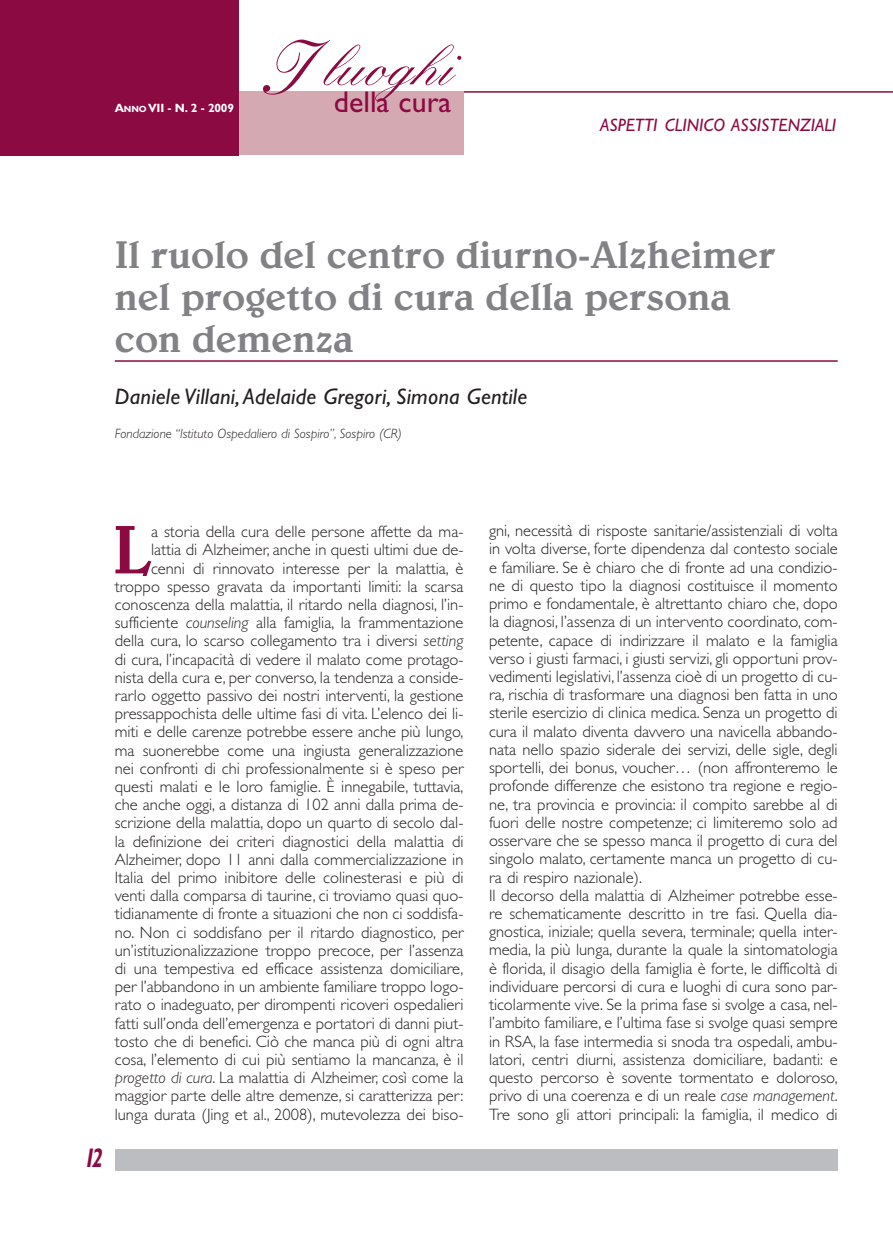
<style>
.page{position:relative;width:893px;height:1234px;background:#fff}
.page>*{position:absolute;margin:0;border:0;box-sizing:border-box;transform-origin:0 0}
.t1{font:500 69.3px "Belwe";color:#8c0a42}
.t2{font:500 57px "Kuenstler Script";color:#8c0a42}
.t3{font:500 39px/42px "Belwe";color:#808285}
.t4{font:30px "Gill Sans";color:#8c0a42}
.t5{font:italic 700 condensed 27px "Gill Sans";color:#8c0a42;scale:.75 1}
.t6{font:italic 22.5px "Gill Sans";letter-spacing:.01em;color:#231f20}
.t7{font:italic 18px "Gill Sans";color:#8c0a42}
.t8{font:300 16.5px/18.1px "Gill Sans";color:#231f20;text-align:right}
.t9{font:italic 300 13.5px "Gill Sans";color:#231f20}
.t10{font:700 12px "Gill Sans";letter-spacing:-.015em;color:#fff}
.s1{font-size:9px}
.s2{font-size:75px}
.s3{font-style:italic}
</style>
<div class="page">
<hr style="left:463px;top:91px;width:430px;height:2px;background:#8c0a42">
<div style="left:238px;top:91px;width:225px;height:64px;background:#d4a9b1"></div>
<div style="left:0;top:0;width:238px;height:155px;background:#8c0a42"></div>
<div style="left:115px;top:1148px;width:723px;height:21px;background:#bbbdc0"></div>
<hr style="left:115px;top:360px;width:723px;height:2px;background:#8c0a42">
<p class="t10" style="left:115px;top:104px;width:121px">A<span class="s1">NNO</span> VII - N. 2 - 2009</p>
<h2 class="t2" style="left:263px;top:50px;width:192px"><span class="s2">I</span> luoghi</h2>
<h3 class="t4" style="left:334px;top:92px;width:119px">della cura</h3>
<p class="t7" style="left:600px;top:119px;width:238px">ASPETTI CLINICO ASSISTENZIALI</p>
<h3 class="t3" style="left:115px;top:236px;width:662px">Il ruolo del centro diurno-Alzheimer nel progetto di cura della persona con demenza</h3>
<h3 class="t6" style="left:115px;top:389px;width:414px">Daniele Villani, Adelaide Gregori, Simona Gentile</h3>
<p class="t9" style="left:115px;top:429px;width:289px">Fondazione “Istituto Ospedaliero di Sospiro”, Sospiro (CR)</p>
<h3 class="t5" style="left:83px;top:1148px;width:31px">12</h3>
<p class="t8" style="left:115px;top:524px;width:350px">a storia della cura delle persone affette da ma-<br>lattia di Alzheimer, anche in questi ultimi due de&shy;cenni di rinnovato interesse per la malattia, è troppo spesso gravata da importanti limiti: la scarsa conoscenza della malattia, il ritardo nella diagnosi, l’in&shy;sufficiente <span class="s3">counseling</span> alla famiglia, la frammentazione della cura, lo scarso collegamento tra i diversi <span class="s3">setting </span>di cura, l’incapacità di vedere il malato come protago&shy;nista della cura e, per converso, la tendenza a conside&shy;rarlo oggetto passivo dei nostri interventi, la gestione pressappochista delle ultime fasi di vita. L’elenco dei li&shy;miti e delle carenze potrebbe essere anche più lungo, ma suonerebbe come una ingiusta generalizzazione nei confronti di chi professionalmente si è speso per questi malati e le loro famiglie. È innegabile, tuttavia, che anche oggi, a distanza di 102 anni dalla prima de&shy;scrizione della malattia, dopo un quarto di secolo dal&shy;la definizione dei criteri diagnostici della malattia di Alzheimer, dopo 11 anni dalla commercializzazione in Italia del primo inibitore delle colinesterasi e più di venti dalla comparsa di taurine, ci troviamo quasi quo&shy;tidianamente di fronte a situazioni che non ci soddisfa&shy;no. Non ci soddisfano per il ritardo diagnostico, per un’istituzionalizzazione troppo precoce, per l’assenza di una tempestiva ed efficace assistenza domiciliare, per l’abbandono in un ambiente familiare troppo logo&shy;rato o inadeguato, per dirompenti ricoveri ospedalieri fatti sull’onda dell’emergenza e portatori di danni piut&shy;tosto che di benefici. Ciò che manca più di ogni altra cosa, l’elemento di cui più sentiamo la mancanza, è il <span class="s3">progetto di cura</span>. La malattia di Alzheimer, così come la maggior parte delle altre demenze, si caratterizza per: lunga durata (Jing et al., 2008), mutevolezza dei biso-</p>
<p class="t8" style="left:489px;top:523px;width:350px;text-align:left">gni, necessità di risposte sanitarie/assistenziali di volta in volta diverse, forte dipendenza dal contesto sociale e familiare. Se è chiaro che di fronte ad una condizio&shy;ne di questo tipo la diagnosi costituisce il momento primo e fondamentale, è altrettanto chiaro che, dopo la diagnosi, l’assenza di un intervento coordinato, com&shy;petente, capace di indirizzare il malato e la famiglia verso i giusti farmaci, i giusti servizi, gli opportuni prov&shy;vedimenti legislativi, l’assenza cioè di un progetto di cu&shy;ra, rischia di trasformare una diagnosi ben fatta in uno sterile esercizio di clinica medica. Senza un progetto di cura il malato diventa davvero una navicella abbando&shy;nata nello spazio siderale dei servizi, delle sigle, degli sportelli, dei bonus, voucher… (non affronteremo le profonde differenze che esistono tra regione e regio&shy;ne, tra provincia e provincia: il compito sarebbe al di fuori delle nostre competenze; ci limiteremo solo ad osservare che se spesso manca il progetto di cura del singolo malato, certamente manca un progetto di cu&shy;ra di respiro nazionale).<br>Il decorso della malattia di Alzheimer potrebbe esse&shy;re schematicamente descritto in tre fasi. Quella dia&shy;gnostica, iniziale; quella severa, terminale; quella inter&shy;media, la più lunga, durante la quale la sintomatologia è florida, il disagio della famiglia è forte, le difficoltà di individuare percorsi di cura e luoghi di cura sono par&shy;ticolarmente vive. Se la prima fase si svolge a casa, nel&shy;l’ambito familiare, e l’ultima fase si svolge quasi sempre in RSA, la fase intermedia si snoda tra ospedali, ambu&shy;latori, centri diurni, assistenza domiciliare, badanti: e questo percorso è sovente tormentato e doloroso, privo di una coerenza e di un reale <span class="s3">case management</span>.<br>Tre sono gli attori principali: la famiglia, il medico di</p>
<h1 class="t1" style="left:113px;top:525px;width:40px">L</h1>
</div>
